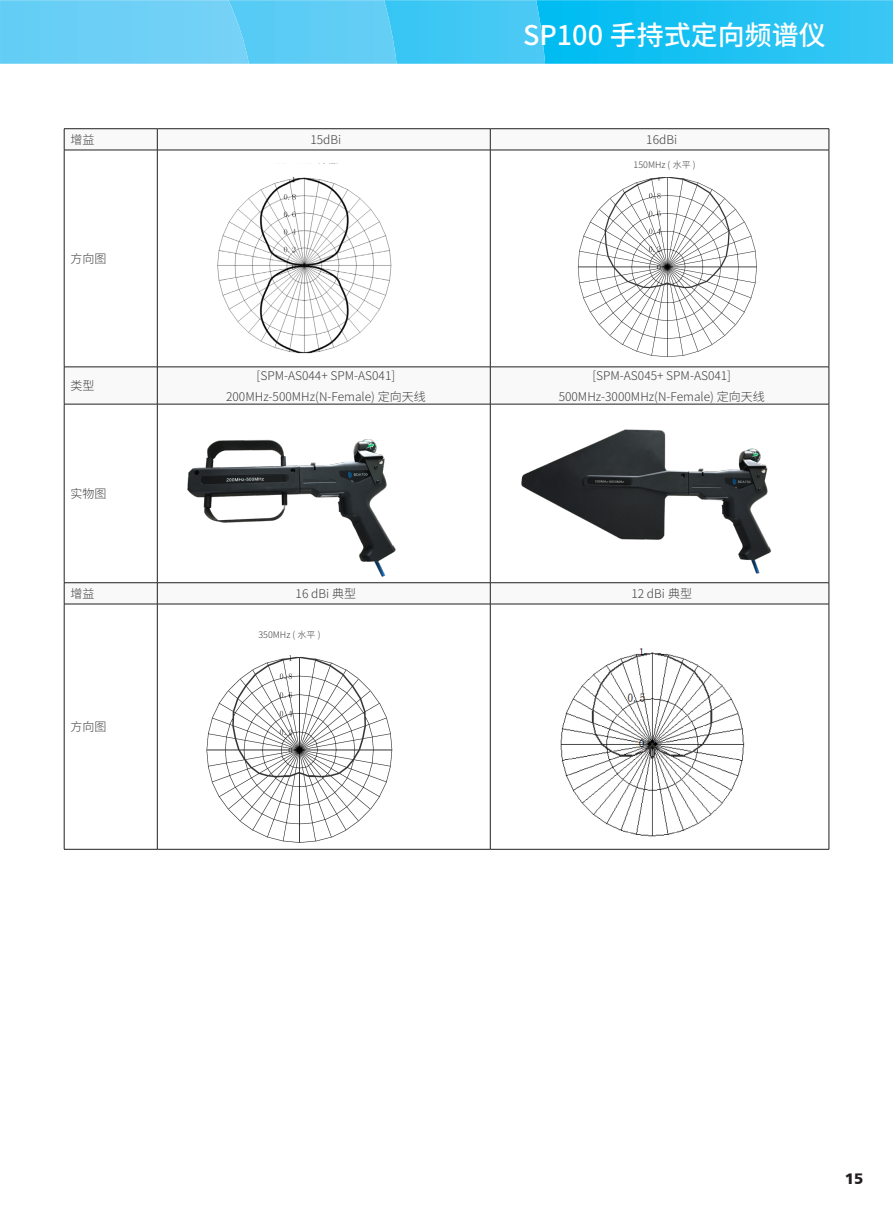
<style>
.page{position:relative;width:893px;height:1212px;background:#fff}
.page>*{position:absolute;margin:0;border:0;box-sizing:border-box;transform-origin:0 0}
.t1{font:500 27px "Source Han Sans SC";color:#fff}
.t2{font:900 15px "Frutiger CE";color:#231f20}
.t3{font:300 12px "Source Han Sans SC";color:#3e3e3f}
.t4{font:300 9px "Source Han Sans SC";color:#3e3e3f}
</style>
<div class="page">
<img style="left:545px;top:0;width:348px;height:64px">
<img style="left:397px;top:0;width:148px;height:64px">
<img style="left:249px;top:0;width:148px;height:64px">
<img style="left:0;top:0;width:249px;height:64px">
<svg style="left:65px;top:129px;width:764px;height:475px"></svg>
<hr style="left:64px;top:128px;width:93px;height:1px;background:#231f20">
<svg style="left:64px;top:129px;width:1px;height:21px"></svg>
<hr style="left:157px;top:128px;width:333px;height:1px;background:#231f20">
<svg style="left:157px;top:129px;width:1px;height:21px"></svg>
<hr style="left:490px;top:128px;width:339px;height:1px;background:#231f20">
<svg style="left:490px;top:129px;width:1px;height:21px"></svg>
<svg style="left:829px;top:129px;width:1px;height:21px"></svg>
<hr style="left:64px;top:150px;width:93px;height:1px;background:#231f20">
<hr style="left:64px;top:150px;width:1px;height:217px;background:#231f20">
<hr style="left:157px;top:150px;width:333px;height:1px;background:#231f20">
<hr style="left:157px;top:150px;width:1px;height:217px;background:#231f20">
<hr style="left:490px;top:150px;width:339px;height:1px;background:#231f20">
<hr style="left:490px;top:150px;width:1px;height:217px;background:#231f20">
<hr style="left:829px;top:150px;width:1px;height:217px;background:#231f20">
<hr style="left:64px;top:367px;width:93px;height:1px;background:#231f20">
<hr style="left:64px;top:367px;width:1px;height:37px;background:#231f20">
<hr style="left:157px;top:367px;width:333px;height:1px;background:#231f20">
<hr style="left:157px;top:367px;width:1px;height:37px;background:#231f20">
<hr style="left:490px;top:367px;width:339px;height:1px;background:#231f20">
<hr style="left:490px;top:367px;width:1px;height:37px;background:#231f20">
<hr style="left:829px;top:367px;width:1px;height:37px;background:#231f20">
<hr style="left:64px;top:404px;width:93px;height:1px;background:#231f20">
<hr style="left:64px;top:404px;width:1px;height:178px;background:#231f20">
<hr style="left:157px;top:404px;width:333px;height:1px;background:#231f20">
<hr style="left:157px;top:404px;width:1px;height:178px;background:#231f20">
<hr style="left:490px;top:404px;width:339px;height:1px;background:#231f20">
<hr style="left:490px;top:404px;width:1px;height:178px;background:#231f20">
<hr style="left:829px;top:404px;width:1px;height:178px;background:#231f20">
<hr style="left:64px;top:582px;width:93px;height:1px;background:#231f20">
<svg style="left:64px;top:583px;width:1px;height:21px"></svg>
<hr style="left:157px;top:582px;width:333px;height:1px;background:#231f20">
<svg style="left:157px;top:583px;width:1px;height:21px"></svg>
<hr style="left:490px;top:582px;width:339px;height:1px;background:#231f20">
<svg style="left:490px;top:583px;width:1px;height:21px"></svg>
<svg style="left:829px;top:583px;width:1px;height:21px"></svg>
<hr style="left:64px;top:604px;width:93px;height:1px;background:#231f20">
<hr style="left:64px;top:604px;width:1px;height:245px;background:#231f20">
<hr style="left:157px;top:604px;width:333px;height:1px;background:#231f20">
<hr style="left:157px;top:604px;width:1px;height:245px;background:#231f20">
<hr style="left:490px;top:604px;width:339px;height:1px;background:#231f20">
<hr style="left:490px;top:604px;width:1px;height:245px;background:#231f20">
<hr style="left:829px;top:604px;width:1px;height:245px;background:#231f20">
<hr style="left:64px;top:849px;width:93px;height:1px;background:#231f20">
<hr style="left:157px;top:849px;width:333px;height:1px;background:#231f20">
<hr style="left:490px;top:849px;width:339px;height:1px;background:#231f20">
<img style="left:165px;top:404px;width:251px;height:178px">
<img style="left:518px;top:404px;width:268px;height:178px">
<img style="left:207px;top:655px;width:185px;height:188px">
<img style="left:561px;top:648px;width:184px;height:188px">
<h1 class="t1" style="left:523px;top:19px;width:304px">SP100 手持式定向频谱仪</h1>
<p class="t3" style="left:71px;top:133px;width:25px">增益</p>
<p class="t3" style="left:310px;top:133px;width:32px">15dBi</p>
<p class="t3" style="left:646px;top:133px;width:32px">16dBi</p>
<p class="t3" style="left:71px;top:252px;width:37px">方向图</p>
<p class="t3" style="left:71px;top:379px;width:25px">类型</p>
<p class="t3" style="left:71px;top:487px;width:37px">实物图</p>
<p class="t3" style="left:257px;top:368px;width:140px">[SPM-AS044+ SPM-AS041]</p>
<p class="t3" style="left:226px;top:389px;width:201px">200MHz-500MHz(N-Female) 定向天线</p>
<p class="t4" style="left:634px;top:160px;width:64px">150MHz ( 水平 )</p>
<p class="t3" style="left:592px;top:368px;width:140px">[SPM-AS045+ SPM-AS041]</p>
<p class="t3" style="left:559px;top:389px;width:208px">500MHz-3000MHz(N-Female) 定向天线</p>
<p class="t3" style="left:71px;top:587px;width:25px">增益</p>
<p class="t3" style="left:296px;top:587px;width:62px">16 dBi 典型</p>
<p class="t3" style="left:631px;top:587px;width:62px">12 dBi 典型</p>
<p class="t3" style="left:71px;top:720px;width:37px">方向图</p>
<p class="t4" style="left:258px;top:629px;width:64px">350MHz ( 水平 )</p>
<p class="t2" style="left:845px;top:1170px;width:20px">15</p>
</div>
